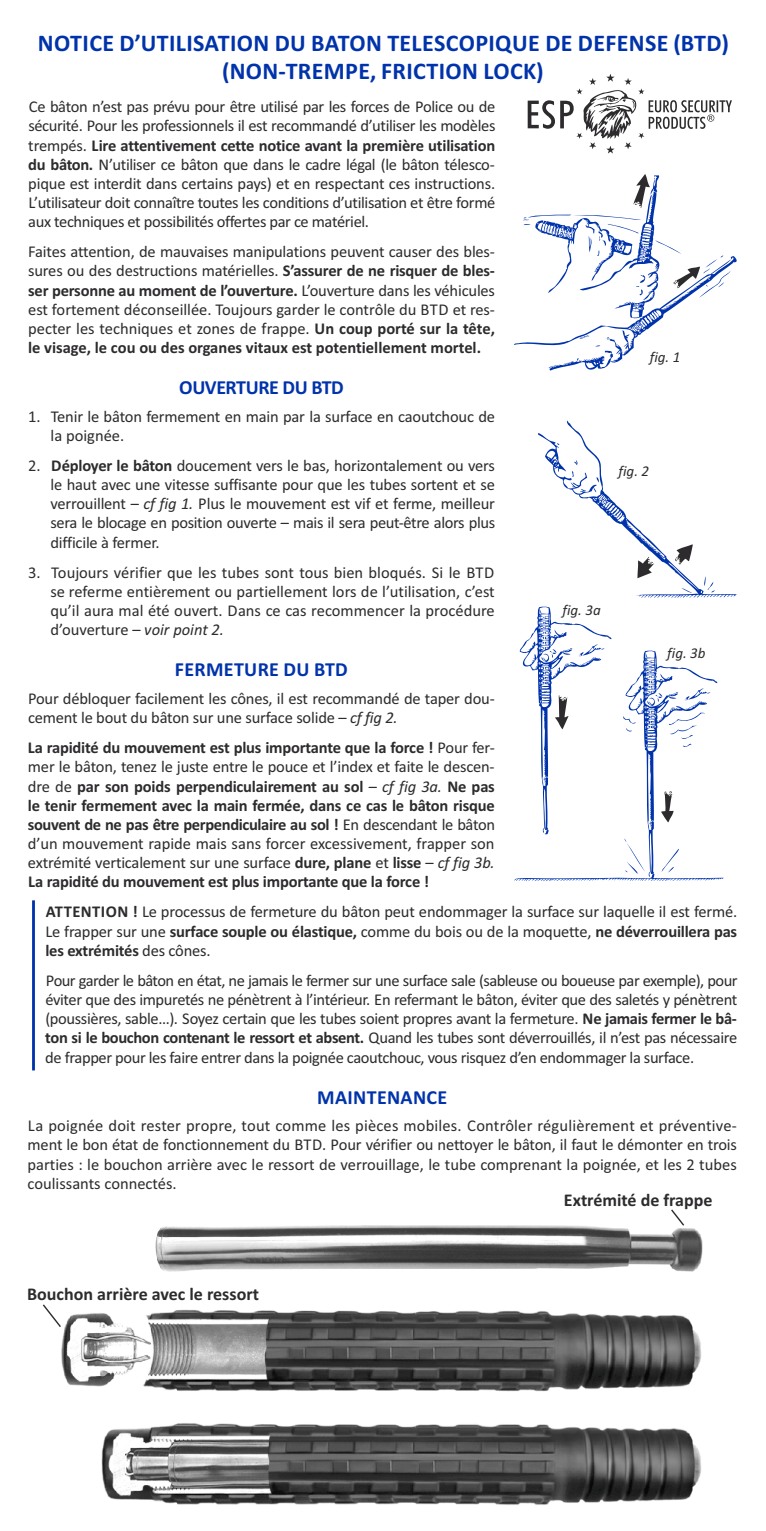
<style>
.page{position:relative;width:766px;height:1531px;background:#fff}
.page>*{position:absolute;margin:0;border:0;box-sizing:border-box;transform-origin:0 0}
.t1{font:700 24px/27.8px "Calibri";letter-spacing:.015em;color:#0033ab;text-align:center}
.t2{font:700 20px "Calibri";letter-spacing:.015em;color:#0033ab}
.t3{font:700 20px "Calibri";letter-spacing:-.025em;color:#0033ab}
.t4{font:700 18px "Calibri";color:#2d2b2d}
.t5{font:16.4px/19.2px "Calibri";letter-spacing:-.01em;color:#2d2b2d;text-align:justify}
.t6{font:700 16.4px/19.2px "Calibri";letter-spacing:-.01em;color:#2d2b2d;text-align:justify}
.t7{font:italic 15px "Calibri";color:#2d2b2d}
.s1{font-weight:700}
.s2{font-style:italic}
.s3{font-weight:400}
.s4{font-weight:400;font-style:italic}
</style>
<div class="page">
<img style="left:61px;top:1309px;width:640px;height:196px">
<img style="left:155px;top:1225px;width:548px;height:47px">
<svg style="left:669px;top:1209px;width:16px;height:18px"></svg>
<svg style="left:43px;top:1304px;width:19px;height:24px"></svg>
<svg style="left:514px;top:606px;width:209px;height:276px"></svg>
<svg style="left:538px;top:420px;width:198px;height:178px"></svg>
<svg style="left:514px;top:174px;width:223px;height:197px"></svg>
<svg style="left:527px;top:74px;width:204px;height:80px"></svg>
<hr style="left:32px;top:900px;width:3px;height:170px;background:#0033ab">
<h1 class="t1" style="left:38px;top:31px;width:692px">NOTICE D’UTILISATION DU BATON TELESCOPIQUE DE DEFENSE (BTD) (NON-TREMPE, FRICTION LOCK)</h1>
<p class="t5" style="left:28px;top:99px;width:468px">Ce bâton n’est pas prévu pour être utilisé par les forces de Police ou de sécurité. Pour les professionnels il est recommandé d’utiliser les modèles trempés. <span class="s1">Lire attentivement cette notice avant la première utilisation du bâton.</span> N’utiliser ce bâton que dans le cadre légal (le bâton télesco&shy;pique est interdit dans certains pays) et en respectant ces instructions.<br>L’utilisateur doit connaître toutes les conditions d’utilisation et être formé aux techniques et possibilités offertes par ce matériel.</p>
<p class="t5" style="left:28px;top:244px;width:468px">Faites attention, de mauvaises manipulations peuvent causer des bles&shy;sures ou des destructions matérielles. <span class="s1">S’assurer de ne risquer de bles&shy;ser personne au moment de l’ouverture.</span> L’ouverture dans les véhicules est fortement déconseillée. Toujours garder le contrôle du BTD et res&shy;pecter les techniques et zones de frappe. <span class="s1">Un coup porté sur la tête, le visage, le cou ou des organes vitaux est potentiellement mortel.</span></p>
<p class="t3" style="left:179px;top:379px;width:166px">OUVERTURE DU BTD</p>
<p class="t5" style="left:51px;top:408px;width:446px;text-indent:-22px">1. Tenir le bâton fermement en main par la surface en caoutchouc de la poignée.</p>
<p class="t5" style="left:50px;top:457px;width:446px;text-indent:-22px">2. <span class="s1">Déployer le bâton</span> doucement vers le bas, horizontalement ou vers le haut avec une vitesse suffisante pour que les tubes sortent et se verrouillent – <span class="s2">cf fig 1.</span> Plus le mouvement est vif et ferme, meilleur sera le blocage en position ouverte – mais il sera peut-être alors plus difficile à fermer.</p>
<p class="t5" style="left:50px;top:564px;width:446px;text-indent:-22px">3. Toujours vérifier que les tubes sont tous bien bloqués. Si le BTD se referme entièrement ou partiellement lors de l’utilisation, c’est qu’il aura mal été ouvert. Dans ce cas recommencer la procédure d’ouverture – <span class="s2">voir point 2.</span></p>
<p class="t2" style="left:175px;top:661px;width:174px">FERMETURE DU BTD</p>
<p class="t5" style="left:28px;top:690px;width:468px">Pour débloquer facilement les cônes, il est recommandé de taper dou&shy;cement le bout du bâton sur une surface solide – <span class="s2">cf fig 2.</span></p>
<p class="t6" style="left:28px;top:739px;width:468px">La rapidité du mouvement est plus importante que la force ! <span class="s3">Pour fer&shy;mer le bâton, tenez le juste entre le pouce et l’index et faite le descen&shy;dre de</span> par son poids perpendiculairement au sol <span class="s3">–</span> <span class="s4">cf fig 3a.</span> Ne pas le tenir fermement avec la main fermée, dans ce cas le bâton risque souvent de ne pas être perpendiculaire au sol ! <span class="s3">En descendant le bâton d’un mouvement rapide mais sans forcer excessivement, frapper son extrémité verticalement sur une surface</span> dure, plane <span class="s3">et</span> lisse <span class="s3">–</span> <span class="s4">cf fig 3b.<br></span>La rapidité du mouvement est plus importante que la force !</p>
<p class="t5" style="left:45px;top:904px;width:693px"><span class="s1">ATTENTION !</span> Le processus de fermeture du bâton peut endommager la surface sur laquelle il est fermé.<br>Le frapper sur une <span class="s1">surface souple ou élastique,</span> comme du bois ou de la moquette, <span class="s1">ne déverrouillera pas les extrémités</span> des cônes.</p>
<p class="t5" style="left:45px;top:972px;width:693px">Pour garder le bâton en état, ne jamais le fermer sur une surface sale (sableuse ou boueuse par exemple), pour éviter que des impuretés ne pénètrent à l’intérieur. En refermant le bâton, éviter que des saletés y pénètrent (poussières, sable…). Soyez certain que les tubes soient propres avant la fermeture. <span class="s1">Ne jamais fermer le bâ&shy;ton si le bouchon contenant le ressort et absent.</span> Quand les tubes sont déverrouillés, il n’est pas nécessaire de frapper pour les faire entrer dans la poignée caoutchouc, vous risquez d’en endommager la surface.</p>
<p class="t2" style="left:317px;top:1088px;width:131px">MAINTENANCE</p>
<p class="t5" style="left:28px;top:1117px;width:710px">La poignée doit rester propre, tout comme les pièces mobiles. Contrôler régulièrement et préventive&shy;ment le bon état de fonctionnement du BTD. Pour vérifier ou nettoyer le bâton, il faut le démonter en trois parties : le bouchon arrière avec le ressort de verrouillage, le tube comprenant la poignée, et les 2 tubes coulissants connectés.</p>
<p class="t7" style="left:649px;top:350px;width:32px">fig. 1</p>
<p class="t7" style="left:618px;top:465px;width:32px">fig. 2</p>
<p class="t7" style="left:562px;top:603px;width:40px">fig. 3a</p>
<p class="t7" style="left:667px;top:647px;width:40px">fig. 3b</p>
<p class="t4" style="left:27px;top:1286px;width:233px">Bouchon arrière avec le ressort</p>
<p class="t4" style="left:563px;top:1192px;width:150px">Extrémité de frappe</p>
</div>
